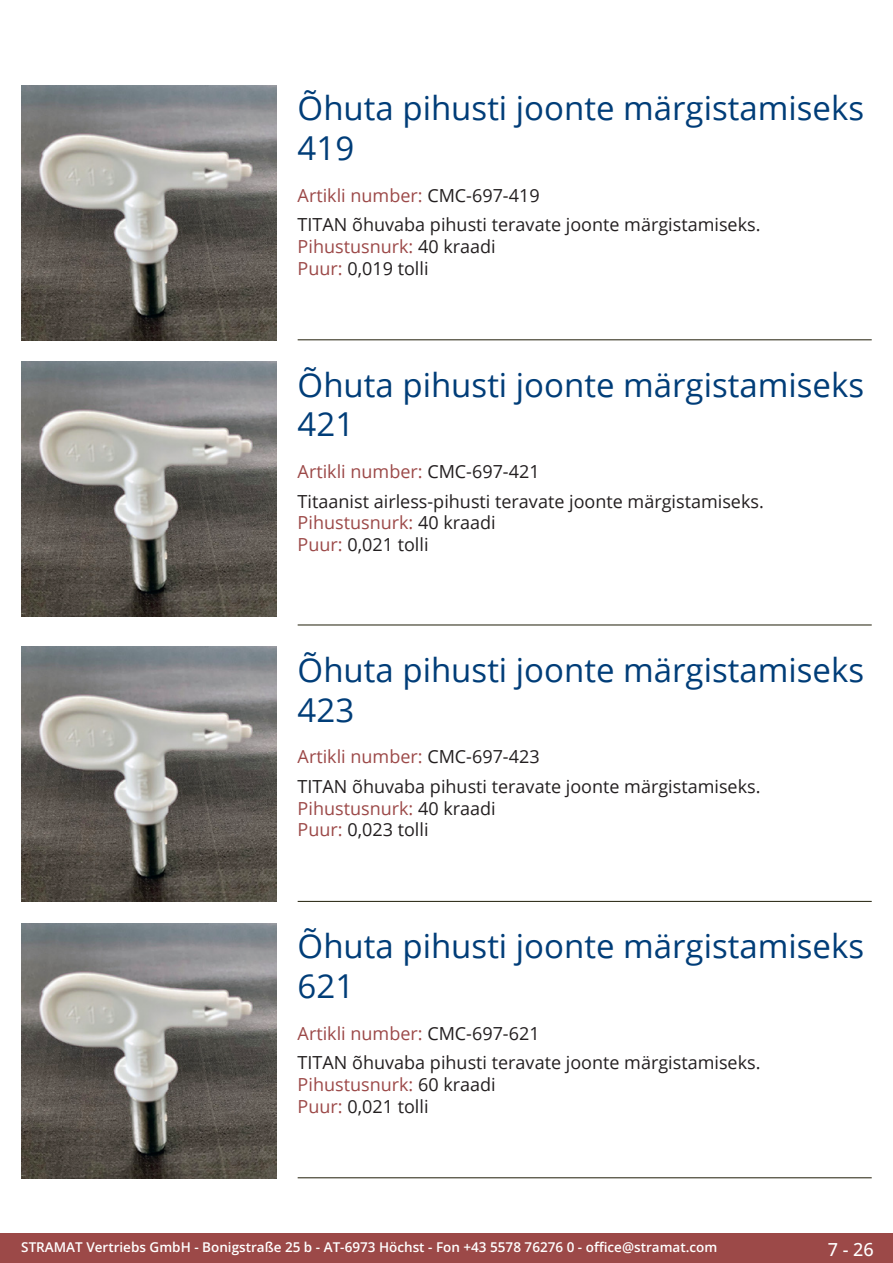
<style>
.page{position:relative;width:893px;height:1263px;background:#fff}
.page>*{position:absolute;margin:0;border:0;box-sizing:border-box;transform-origin:0 0}
.Produkttitel{font:33px/39.6px "Open Sans";color:#003d78}
.Beschreibung_Text{font:18px/21.6px "Open Sans";color:#231f20}
.TechDaten_Überschrif{font:18px "Open Sans";color:#9c4948}
.t1{font:500 18px "Open Sans";color:#fff}
.t2{font:600 13.5px "Open Sans";color:#fff}
.s1{color:#231f20}
.s2{color:#9c4948}
</style>
<div class="page">
<div style="left:0;top:1233px;width:893px;height:30px;background:#9c4948"></div>
<hr style="left:298px;top:340px;width:574px;height:1px;background:#201d08">
<hr style="left:298px;top:625px;width:574px;height:1px;background:#201d08">
<hr style="left:298px;top:901px;width:574px;height:1px;background:#201d08">
<hr style="left:298px;top:1177px;width:574px;height:1px;background:#201d08">
<img style="left:21px;top:85px;width:255px;height:255px">
<img style="left:21px;top:361px;width:255px;height:256px">
<img style="left:21px;top:647px;width:255px;height:255px">
<img style="left:21px;top:923px;width:255px;height:255px">
<p class="Produkttitel" style="left:298px;top:88px;width:568px">Õhuta pihusti joonte märgistamiseks<br>419</p>
<p class="TechDaten_Überschrif" style="left:298px;top:183px;width:243px">Artikli number: <span class="s1">CMC-697-419</span></p>
<p class="Beschreibung_Text" style="left:298px;top:214px;width:464px">TITAN õhuvaba pihusti teravate joonte märgistamiseks.<br><span class="s2">Pihustusnurk:</span> 40 kraadi<br><span class="s2">Puur:</span> 0,019 tolli</p>
<p class="Produkttitel" style="left:298px;top:364px;width:568px">Õhuta pihusti joonte märgistamiseks<br>421</p>
<p class="TechDaten_Überschrif" style="left:298px;top:459px;width:243px">Artikli number: <span class="s1">CMC-697-421</span></p>
<p class="Beschreibung_Text" style="left:298px;top:490px;width:468px">Titaanist airless-pihusti teravate joonte märgistamiseks.<br><span class="s2">Pihustusnurk:</span> 40 kraadi<br><span class="s2">Puur:</span> 0,021 tolli</p>
<p class="Produkttitel" style="left:298px;top:649px;width:568px">Õhuta pihusti joonte märgistamiseks<br>423</p>
<p class="TechDaten_Überschrif" style="left:298px;top:744px;width:243px">Artikli number: <span class="s1">CMC-697-423</span></p>
<p class="Beschreibung_Text" style="left:298px;top:775px;width:464px">TITAN õhuvaba pihusti teravate joonte märgistamiseks.<br><span class="s2">Pihustusnurk:</span> 40 kraadi<br><span class="s2">Puur:</span> 0,023 tolli</p>
<p class="Produkttitel" style="left:298px;top:926px;width:568px">Õhuta pihusti joonte märgistamiseks<br>621</p>
<p class="TechDaten_Überschrif" style="left:298px;top:1021px;width:243px">Artikli number: <span class="s1">CMC-697-621</span></p>
<p class="Beschreibung_Text" style="left:298px;top:1051px;width:464px">TITAN õhuvaba pihusti teravate joonte märgistamiseks.<br><span class="s2">Pihustusnurk:</span> 60 kraadi<br><span class="s2">Puur:</span> 0,021 tolli</p>
<p class="t2" style="left:21px;top:1238px;width:698px">STRAMAT Vertriebs GmbH - Bonigstraße 25 b - AT-6973 Höchst - Fon +43 5578 76276 0 - office@stramat.com</p>
<p class="t1" style="left:828px;top:1237px;width:48px">7 - 26</p>
</div>
